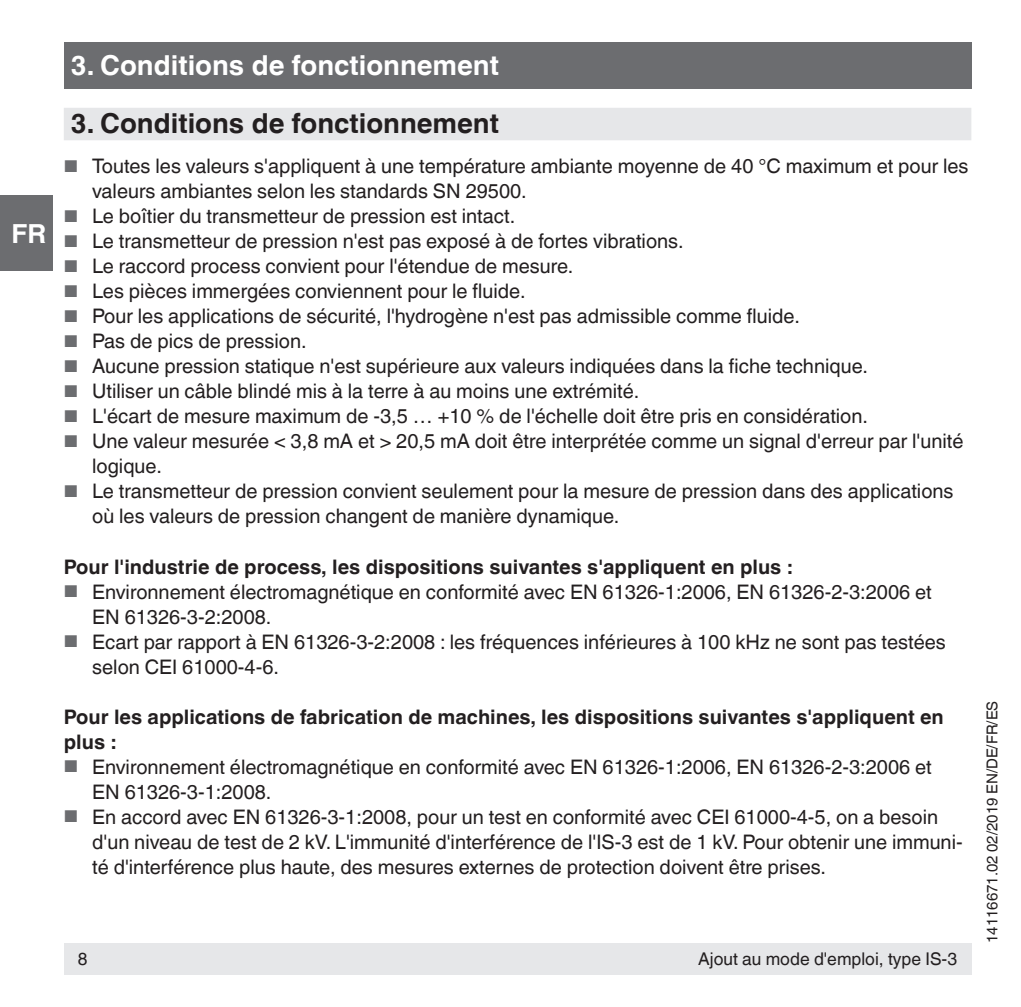
<style>
.page{position:relative;width:1021px;height:1007px;background:#fff}
.page>*{position:absolute;margin:0;border:0;box-sizing:border-box;transform-origin:0 0}
.t1{font:700 27.5px "Helvetica World";color:#231f20}
.t2{font:700 27.5px "Helvetica World";color:#fff}
.t3{font:700 26.25px "Helvetica World";color:#fff}
.t4{font:20px/25px "Helvetica World";color:#231f20}
.t5{font:700 20px/25px "Helvetica World";color:#231f20}
.t6{font:17.5px "Helvetica World";color:#231f20}
.t7{font:15px "Helvetica World";color:#231f20}
.s1{font-size:17px;color:#6c6d70}
</style>
<div class="page">
<div style="left:64px;top:943px;width:907px;height:31px;background:#e6e7e9"></div>
<div style="left:64px;top:43px;width:907px;height:46px;background:#6c6d70"></div>
<div style="left:0;top:195px;width:53px;height:76px;background:#6c6d70"></div>
<div style="left:64px;top:108px;width:907px;height:32px;background:#e6e7e9"></div>
<h2 class="t3" style="left:12px;top:218px;width:36px">FR</h2>
<h1 class="t2" style="left:71px;top:50px;width:429px">3. Conditions de fonctionnement</h1>
<h1 class="t1" style="left:71px;top:108px;width:429px">3. Conditions de fonctionnement</h1>
<p class="t4" style="left:92px;top:154px;width:878px;text-indent:-28px"><span class="s1">■</span> Toutes les valeurs s'appliquent à une température ambiante moyenne de 40 °C maximum et pour les valeurs ambiantes selon les standards SN 29500.</p>
<p class="t4" style="left:64px;top:204px;width:453px"><span class="s1">■</span> Le boîtier du transmetteur de pression est intact.</p>
<p class="t4" style="left:64px;top:229px;width:621px"><span class="s1">■</span> Le transmetteur de pression n'est pas exposé à de fortes vibrations.</p>
<p class="t4" style="left:64px;top:254px;width:511px"><span class="s1">■</span> Le raccord process convient pour l'étendue de mesure.</p>
<p class="t4" style="left:64px;top:279px;width:463px"><span class="s1">■</span> Les pièces immergées conviennent pour le fluide.</p>
<p class="t4" style="left:64px;top:304px;width:737px"><span class="s1">■</span> Pour les applications de sécurité, l'hydrogène n'est pas admissible comme fluide.</p>
<p class="t4" style="left:64px;top:329px;width:244px"><span class="s1">■</span> Pas de pics de pression.</p>
<p class="t4" style="left:64px;top:354px;width:805px"><span class="s1">■</span> Aucune pression statique n'est supérieure aux valeurs indiquées dans la fiche technique.</p>
<p class="t4" style="left:64px;top:379px;width:577px"><span class="s1">■</span> Utiliser un câble blindé mis à la terre à au moins une extrémité.</p>
<p class="t4" style="left:64px;top:404px;width:805px"><span class="s1">■</span> L'écart de mesure maximum de -3,5 … +10 % de l'échelle doit être pris en considération.</p>
<p class="t4" style="left:92px;top:429px;width:872px;text-indent:-28px"><span class="s1">■</span> Une valeur mesurée &lt; 3,8 mA et &gt; 20,5 mA doit être interprétée comme un signal d'erreur par l'unité logique.</p>
<p class="t4" style="left:92px;top:479px;width:862px;text-indent:-28px"><span class="s1">■</span> Le transmetteur de pression convient seulement pour la mesure de pression dans des applications où les valeurs de pression changent de manière dynamique.</p>
<p class="t5" style="left:64px;top:554px;width:730px">Pour l'industrie de process, les dispositions suivantes s'appliquent en plus :</p>
<p class="t4" style="left:92px;top:579px;width:841px;text-indent:-28px"><span class="s1">■</span> Environnement électromagnétique en conformité avec EN 61326-1:2006, EN 61326-2-3:2006 et<br>EN 61326-3-2:2008.</p>
<p class="t4" style="left:92px;top:629px;width:855px;text-indent:-28px"><span class="s1">■</span> Ecart par rapport à EN 61326-3-2:2008 : les fréquences inférieures à 100 kHz ne sont pas testées selon CEI 61000-4-6.</p>
<p class="t5" style="left:64px;top:704px;width:881px">Pour les applications de fabrication de machines, les dispositions suivantes s'appliquent en plus :</p>
<p class="t4" style="left:92px;top:754px;width:841px;text-indent:-28px"><span class="s1">■</span> Environnement électromagnétique en conformité avec EN 61326-1:2006, EN 61326-2-3:2006 et<br>EN 61326-3-1:2008.</p>
<p class="t4" style="left:92px;top:804px;width:872px;text-indent:-28px"><span class="s1">■</span> En accord avec EN 61326-3-1:2008, pour un test en conformité avec CEI 61000-4-5, on a besoin d'un niveau de test de 2 kV. L'immunité d'interférence de l'IS-3 est de 1 kV. Pour obtenir une immuni&shy;té d'interférence plus haute, des mesures externes de protection doivent être prises.</p>
<p class="t6" style="left:78px;top:948px;width:11px">8</p>
<p class="t6" style="left:698px;top:948px;width:260px">Ajout au mode d'emploi, type IS-3</p>
<p class="t7" style="left:983px;top:943px;width:244px;rotate:-90deg">14116671.02 02/2019 EN/DE/FR/ES</p>
</div>
